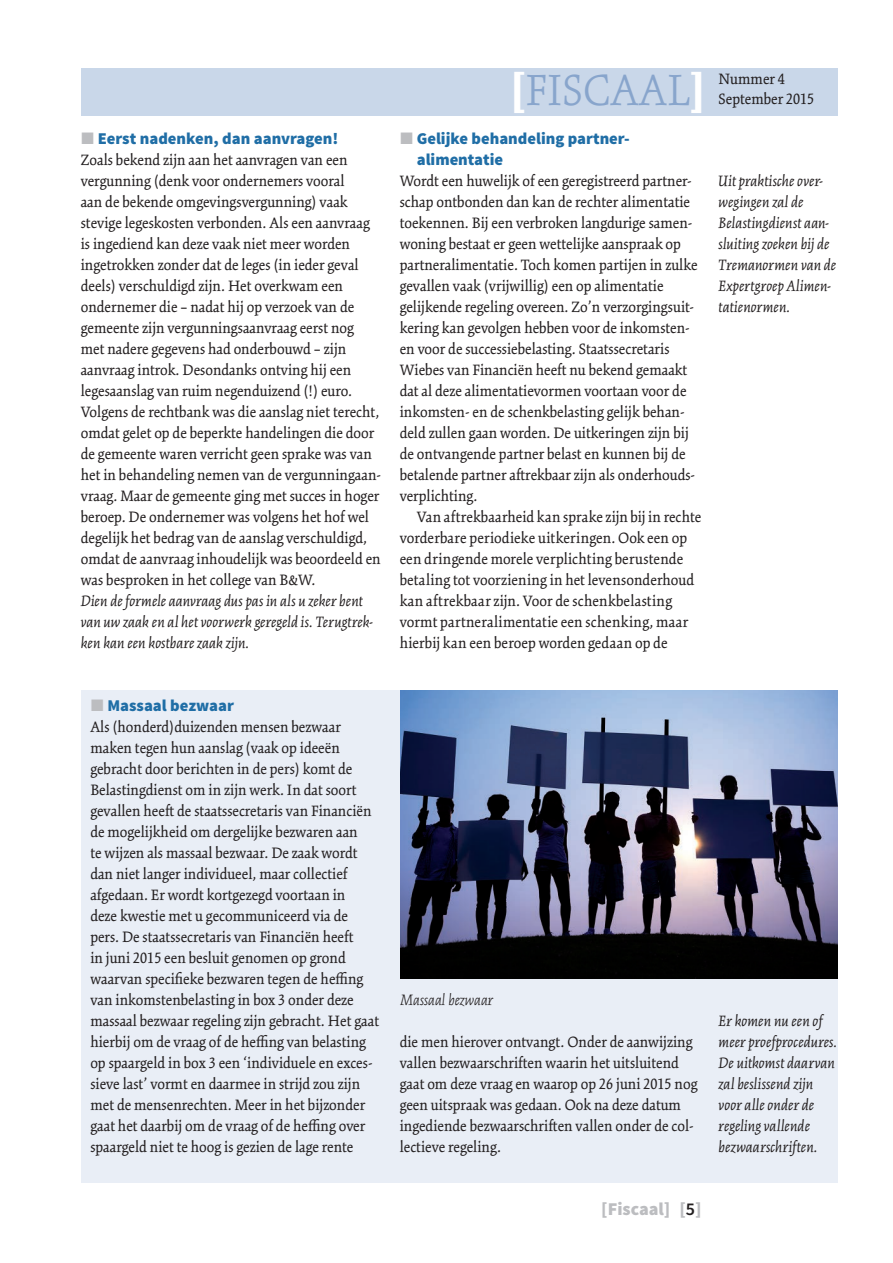
<style>
.page{position:relative;width:893px;height:1263px;background:#fff}
.page>*{position:absolute;margin:0;border:0;box-sizing:border-box;transform-origin:0 0}
.t1{font:300 48px "Kinesis Std";color:#88a5cc}
.t2{font:900 18px "Source Sans Pro";color:#bcbdc0}
.t3{font:16.5px/21px "Kinesis Std";color:#231f20}
.t4{font:italic 16.5px/21px "Kinesis Std";color:#231f20}
.t5{font:900 16.5px/21px "Source Sans Pro";color:#206ea6}
.t6{font:italic 300 16.5px "Kinesis Std";color:#231f20}
.s1{font-family:"Mathematical Pi Six";font-weight:400;color:#bcbdc0}
.s2{font-weight:900;color:#fff}
.s3{font-weight:600;color:#231f20}
</style>
<div class="page">
<div style="left:81px;top:68px;width:757px;height:47px;background:#c9d7e9"></div>
<div style="left:81px;top:690px;width:757px;height:492px;background:#e9eef6"></div>
<img style="left:400px;top:690px;width:438px;height:289px">
<p class="t5" style="left:81px;top:129px;width:259px"><span class="s1">J</span> Eerst nadenken, dan aanvragen!</p>
<p class="t3" style="left:81px;top:149px;width:302px">Zoals bekend zijn aan het aanvragen van een vergunning (denk voor ondernemers vooral<br>aan de bekende omgevingsvergunning) vaak stevige legeskosten verbonden. Als een aanvraag is ingediend kan deze vaak niet meer worden ingetrokken zonder dat de leges (in ieder geval deels) verschuldigd zijn. Het overkwam een ondernemer die – nadat hij op verzoek van de gemeente zijn vergunningsaanvraag eerst nog met nadere gegevens had onderbouwd – zijn aanvraag introk. Desondanks ontving hij een legesaanslag van ruim negenduizend (!) euro.<br>Volgens de rechtbank was die aanslag niet terecht, omdat gelet op de beperkte handelingen die door de gemeente waren verricht geen sprake was van het in behandeling nemen van de vergunningaan&shy;vraag. Maar de gemeente ging met succes in hoger beroep. De ondernemer was volgens het hof wel degelijk het bedrag van de aanslag verschuldigd, omdat de aanvraag inhoudelijk was beoordeeld en was besproken in het college van B&amp;W.</p>
<p class="t4" style="left:81px;top:591px;width:294px">Dien de formele aanvraag dus pas in als u zeker bent van uw zaak en al het voorwerk geregeld is. Terugtrek&shy;ken kan een kostbare zaak zijn.</p>
<p class="t5" style="left:90px;top:696px;width:145px"><span class="s1">J</span> Massaal bezwaar</p>
<p class="t3" style="left:90px;top:716px;width:290px">Als (honderd)duizenden mensen bezwaar maken tegen hun aanslag (vaak op ideeën gebracht door berichten in de pers) komt de Belastingdienst om in zijn werk. In dat soort gevallen heeft de staatssecretaris van Financiën de mogelijkheid om dergelijke bezwaren aan<br>te wijzen als massaal bezwaar. De zaak wordt dan niet langer individueel, maar collectief afgedaan. Er wordt kortgezegd voortaan in<br>deze kwestie met u gecommuniceerd via de pers. De staatssecretaris van Financiën heeft<br>in juni 2015 een besluit genomen op grond waarvan specifieke bezwaren tegen de heffing van inkomstenbelasting in box 3 onder deze massaal bezwaar regeling zijn gebracht. Het gaat hierbij om de vraag of de heffing van belasting op spaargeld in box 3 een ‘individuele en exces&shy;sieve last’ vormt en daarmee in strijd zou zijn met de mensenrechten. Meer in het bijzonder gaat het daarbij om de vraag of de heffing over spaargeld niet te hoog is gezien de lage rente</p>
<h1 class="t1" style="left:510px;top:63px;width:197px"><span class="s2">[</span>FISCAAL<span class="s2">]</span></h1>
<p class="t3" style="left:719px;top:69px;width:97px;line-height:19.8px">Nummer 4<br>September 2015</p>
<p class="t5" style="left:417px;top:129px;width:215px;text-indent:-17px"><span class="s1">J</span> Gelijke behandeling partner&shy;alimentatie</p>
<p class="t3" style="left:400px;top:170px;width:299px">Wordt een huwelijk of een geregistreerd partner&shy;schap ontbonden dan kan de rechter alimentatie toekennen. Bij een verbroken langdurige samen&shy;woning bestaat er geen wettelijke aanspraak op partneralimentatie. Toch komen partijen in zulke gevallen vaak (vrijwillig) een op alimentatie gelijkende regeling overeen. Zo’n verzorgingsuit&shy;kering kan gevolgen hebben voor de inkomsten&shy;en voor de successiebelasting. Staatssecretaris Wiebes van Financiën heeft nu bekend gemaakt dat al deze alimentatievormen voortaan voor de inkomsten- en de schenkbelasting gelijk behan&shy;deld zullen gaan worden. De uitkeringen zijn bij de ontvangende partner belast en kunnen bij de betalende partner aftrekbaar zijn als onderhouds&shy;verplichting.</p>
<p class="t3" style="left:400px;top:506px;width:303px;text-indent:17px">Van aftrekbaarheid kan sprake zijn bij in rechte vorderbare periodieke uitkeringen. Ook een op een dringende morele verplichting berustende betaling tot voorziening in het levensonderhoud kan aftrekbaar zijn. Voor de schenkbelasting vormt partneralimentatie een schenking, maar hierbij kan een beroep worden gedaan op de</p>
<p class="t4" style="left:719px;top:171px;width:119px">Uit praktische over&shy;wegingen zal de<br>Belastingdienst aan&shy;sluiting zoeken bij de<br>Tremanormen van de<br>Expertgroep Alimen&shy;tatienormen.</p>
<p class="t6" style="left:400px;top:991px;width:94px">Massaal bezwaar</p>
<p class="t3" style="left:400px;top:1031px;width:299px">die men hierover ontvangt. Onder de aanwijzing vallen bezwaarschriften waarin het uitsluitend gaat om deze vraag en waarop op 26 juni 2015 nog geen uitspraak was gedaan. Ook na deze datum ingediende bezwaarschriften vallen onder de col&shy;lectieve regeling.</p>
<p class="t2" style="left:601px;top:1197px;width:102px">[Fiscaal] [<span class="s3">5</span>]</p>
<p class="t4" style="left:719px;top:1010px;width:120px">Er komen nu een of meer proefprocedures.<br>De uitkomst daarvan zal beslissend zijn voor alle onder de regeling vallende bezwaarschriften.</p>
</div>
